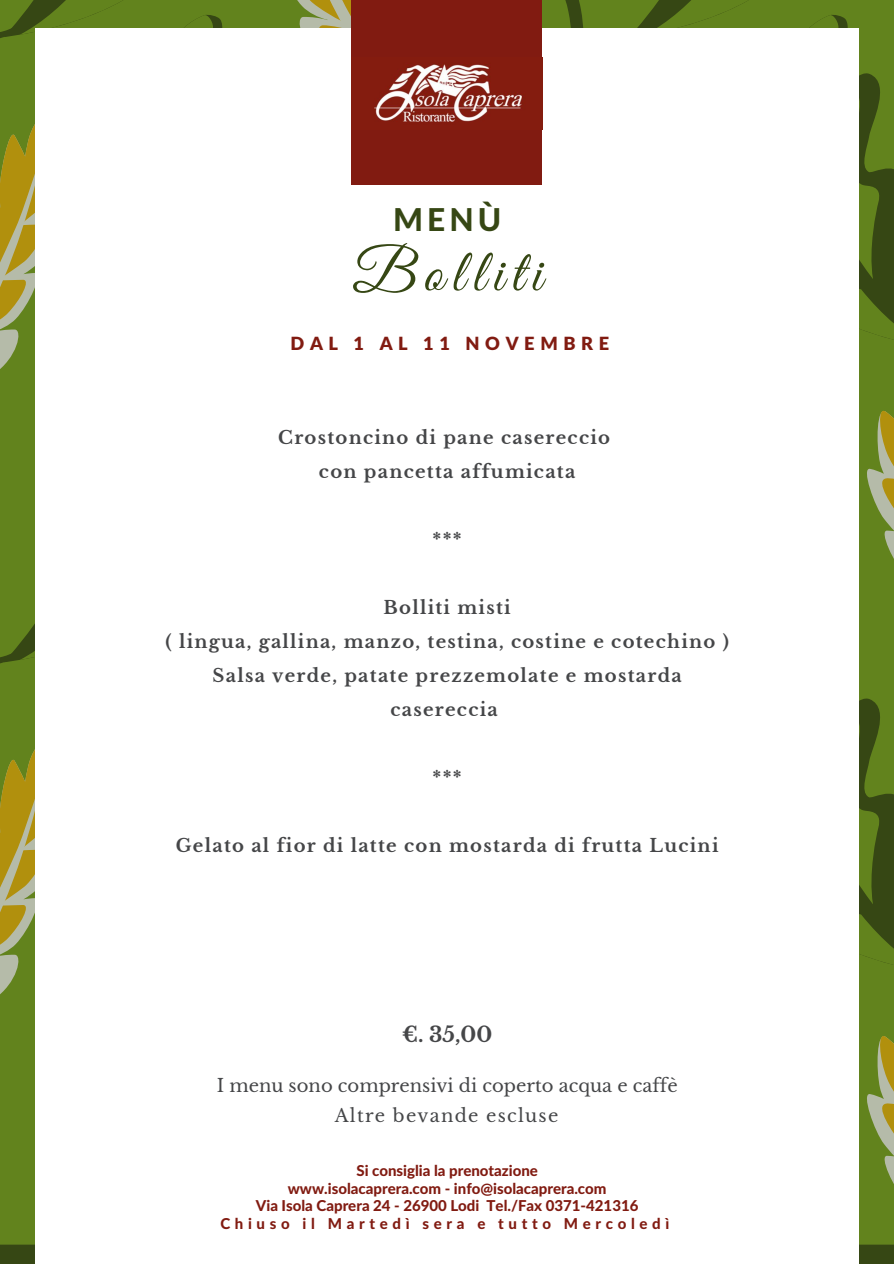
<style>
.page{position:relative;width:894px;height:1264px;background:#fff}
.page>*{position:absolute;margin:0;border:0;box-sizing:border-box;transform-origin:0 0}
.t1{font:60.6px "Great Vibes";letter-spacing:.13em;color:#364714}
.t2{font:800 31.5px "Lato Latin";color:#364714}
.t3{font:700 21px "Libre Baskerville";color:#454648}
.t4{font:900 18.15px "Lato Latin";letter-spacing:.31em;color:#811b11}
.t5{font:700 18px/33.9px "Libre Baskerville";letter-spacing:.07em;color:#454648;text-align:center}
.t6{font:18px/29.5px "Libre Baskerville";color:#454648;text-align:center}
.t7{font:800 15px/17.5px "Lato Latin";color:#811b11;text-align:center}
</style>
<div class="page">
<div style="left:4px;top:1085px;width:16px;height:119px;background:#62831d"></div>
<div style="left:20px;top:1085px;width:15px;height:119px;background:#62831d"></div>
<svg style="left:0;top:1204px;width:35px;height:40px"></svg>
<svg style="left:859px;top:639px;width:34px;height:333px;background:#4c6518"></svg>
<div style="left:4px;top:461px;width:16px;height:118px;background:#62831d"></div>
<div style="left:20px;top:461px;width:15px;height:118px;background:#62831d"></div>
<svg style="left:831px;top:14px;width:62px;height:333px;background:#536b21"></svg>
<svg style="left:860px;top:405px;width:33px;height:302px;background:#718a2e"></svg>
<svg style="left:860px;top:1030px;width:33px;height:214px;background:#788e35"></svg>
<div style="left:860px;top:0;width:33px;height:82px;background:#62831d"></div>
<svg style="left:235px;top:0;width:116px;height:28px;background:#839545"></svg>
<svg style="left:0;top:579px;width:35px;height:506px;background:#7d8b2a"></svg>
<svg style="left:0;top:0;width:206px;height:461px;background:#788828"></svg>
<svg style="left:542px;top:0;width:289px;height:28px;background:#5b7a1b"></svg>
<div style="left:35px;top:28px;width:823px;height:1235px;background:#fff"></div>
<div style="left:351px;top:0;width:191px;height:184px;background:#811b11"></div>
<img style="left:374px;top:64px;width:148px;height:58px">
<h2 class="t2" style="left:393px;top:200px;width:110px">MENÙ</h2>
<h1 class="t1" style="left:352px;top:239px;width:191px">Bolliti</h1>
<p class="t4" style="left:290px;top:331px;width:320px">DAL 1 AL 11 NOVEMBRE</p>
<p class="t5" style="left:278px;top:421px;width:333px">Crostoncino di pane casereccio con pancetta affumicata</p>
<p class="t5" style="left:432px;top:522px;width:31px">***</p>
<p class="t5" style="left:165px;top:590px;width:564px">Bolliti misti<br>( lingua, gallina, manzo, testina, costine e cotechino )<br>Salsa verde, patate prezzemolate e mostarda casereccia</p>
<p class="t5" style="left:432px;top:760px;width:31px">***</p>
<p class="t5" style="left:176px;top:828px;width:544px">Gelato al fior di latte con mostarda di frutta Lucini</p>
<p class="t3" style="left:402px;top:1021px;width:92px">€. 35,00</p>
<p class="t6" style="left:217px;top:1071px;width:462px">I menu sono comprensivi di coperto acqua e caffè<br>Altre bevande escluse</p>
<p class="t7" style="left:220px;top:1161px;width:450px">Si consiglia la prenotazione<br>www.isolacaprera.com - info@isolacaprera.com<br>Via Isola Caprera 24 - 26900 Lodi Tel./Fax 0371-421316<br>Chiuso il Martedì sera e tutto Mercoledì</p>
</div>
